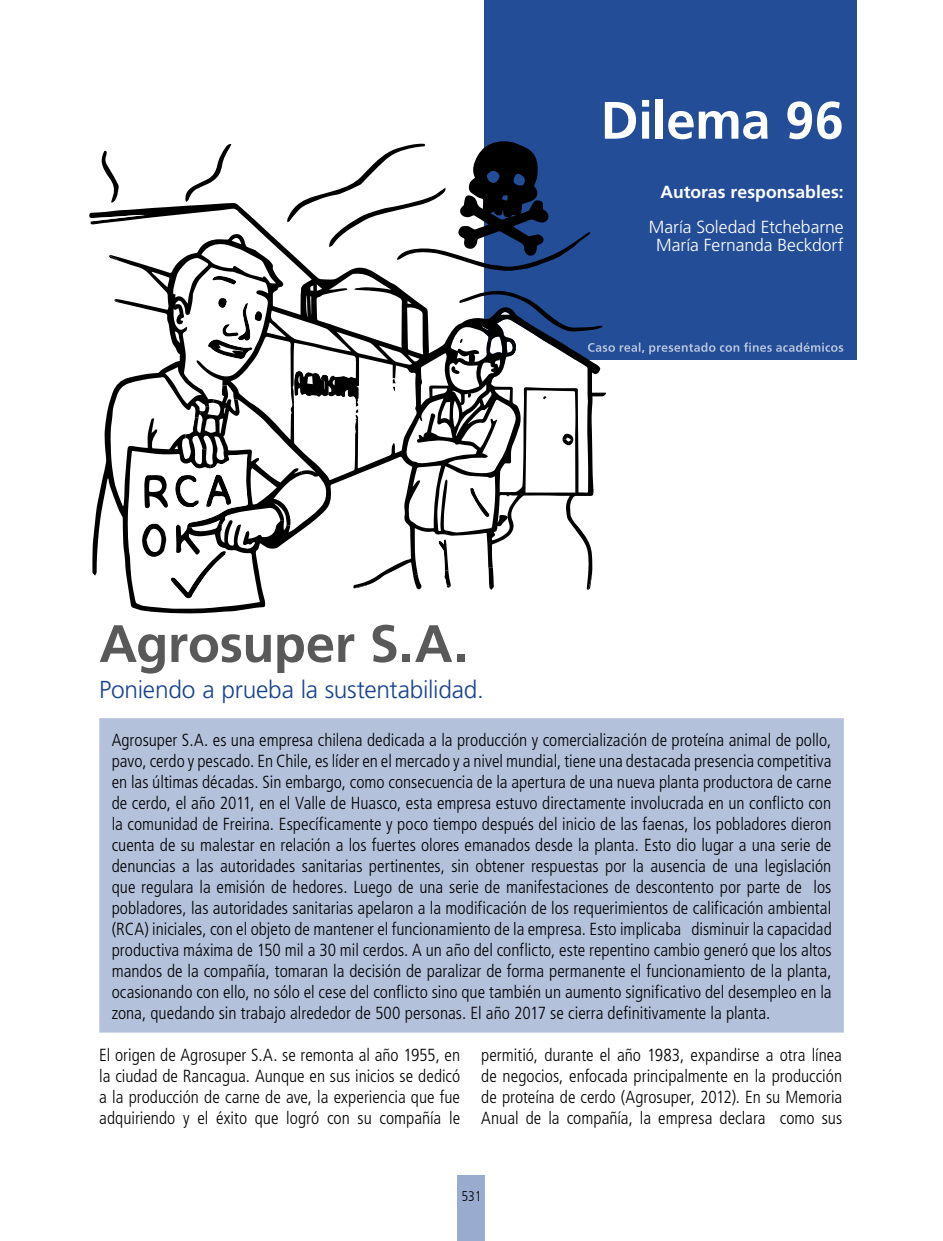
<style>
.page{position:relative;width:943px;height:1241px;background:#fff}
.page>*{position:absolute;margin:0;border:0;box-sizing:border-box;transform-origin:0 0}
.t1{font:700 52.5px "Frutiger LT Com";letter-spacing:-.01em;color:#595959}
.t2{font:700 52.5px "Frutiger CE";letter-spacing:-.005em;color:#fff}
.t3{font:300 24.5px "Frutiger";letter-spacing:-.01em;color:#174392}
.t4{font:300 condensed 17.5px/21px "Frutiger";color:#000;text-align:justify}
.t5{font:300 17.5px/17.5px "Frutiger";color:#fff;text-align:center}
.t6{font:700 17.5px "Frutiger LT Com";letter-spacing:.005em;color:#fff}
.t7{font:300 condensed 14px "Frutiger LT";color:#000}
</style>
<div class="page">
<div style="left:457px;top:1175px;width:28px;height:65px;background:#99accf"></div>
<div style="left:484px;top:0;width:372px;height:360px;background:#244d98"></div>
<svg style="left:90px;top:141px;width:753px;height:469px"></svg>
<div style="left:99px;top:718px;width:744px;height:314px;background:#b3c1db"></div>
<h1 class="t2" style="left:600px;top:89px;width:245px">Dilema 96</h1>
<h1 class="t1" style="left:99px;top:612px;width:371px">Agrosuper S.A.</h1>
<h2 class="t3" style="left:99px;top:675px;width:386px">Poniendo a prueba la sustentabilidad.</h2>
<p class="t6" style="left:660px;top:182px;width:185px">Autoras responsables:</p>
<p class="t5" style="left:649px;top:219px;width:196px">María Soledad Etchebarne<br>María Fernanda Beckdorf</p>
<p class="t4" style="left:112px;top:729px;width:721px">Agrosuper S.A. es una empresa chilena dedicada a la producción y comercialización de proteína animal de pollo, pavo, cerdo y pescado. En Chile, es líder en el mercado y a nivel mundial, tiene una destacada presencia competitiva en las últimas décadas. Sin embargo, como consecuencia de la apertura de una nueva planta productora de carne de cerdo, el año 2011, en el Valle de Huasco, esta empresa estuvo directamente involucrada en un conflicto con la comunidad de Freirina. Específicamente y poco tiempo después del inicio de las faenas, los pobladores dieron cuenta de su malestar en relación a los fuertes olores emanados desde la planta. Esto dio lugar a una serie de denuncias a las autoridades sanitarias pertinentes, sin obtener respuestas por la ausencia de una legislación que regulara la emisión de hedores. Luego de una serie de manifestaciones de descontento por parte de los pobladores, las autoridades sanitarias apelaron a la modificación de los requerimientos de calificación ambiental (RCA) iniciales, con el objeto de mantener el funcionamiento de la empresa. Esto implicaba disminuir la capacidad productiva máxima de 150 mil a 30 mil cerdos. A un año del conflicto, este repentino cambio generó que los altos mandos de la compañía, tomaran la decisión de paralizar de forma permanente el funcionamiento de la planta, ocasionando con ello, no sólo el cese del conflicto sino que también un aumento significativo del desempleo en la zona, quedando sin trabajo alrededor de 500 personas. El año 2017 se cierra definitivamente la planta.</p>
<p class="t4" style="left:99px;top:1044px;width:362px">El origen de Agrosuper S.A. se remonta al año 1955, en la ciudad de Rancagua. Aunque en sus inicios se dedicó a la producción de carne de ave, la experiencia que fue adquiriendo y el éxito que logró con su compañía le</p>
<p class="t4" style="left:481px;top:1044px;width:362px">permitió, durante el año 1983, expandirse a otra línea de negocios, enfocada principalmente en la producción de proteína de cerdo (Agrosuper, 2012). En su Memoria Anual de la compañía, la empresa declara como sus</p>
<p class="t7" style="left:461px;top:1188px;width:22px">531</p>
</div>
